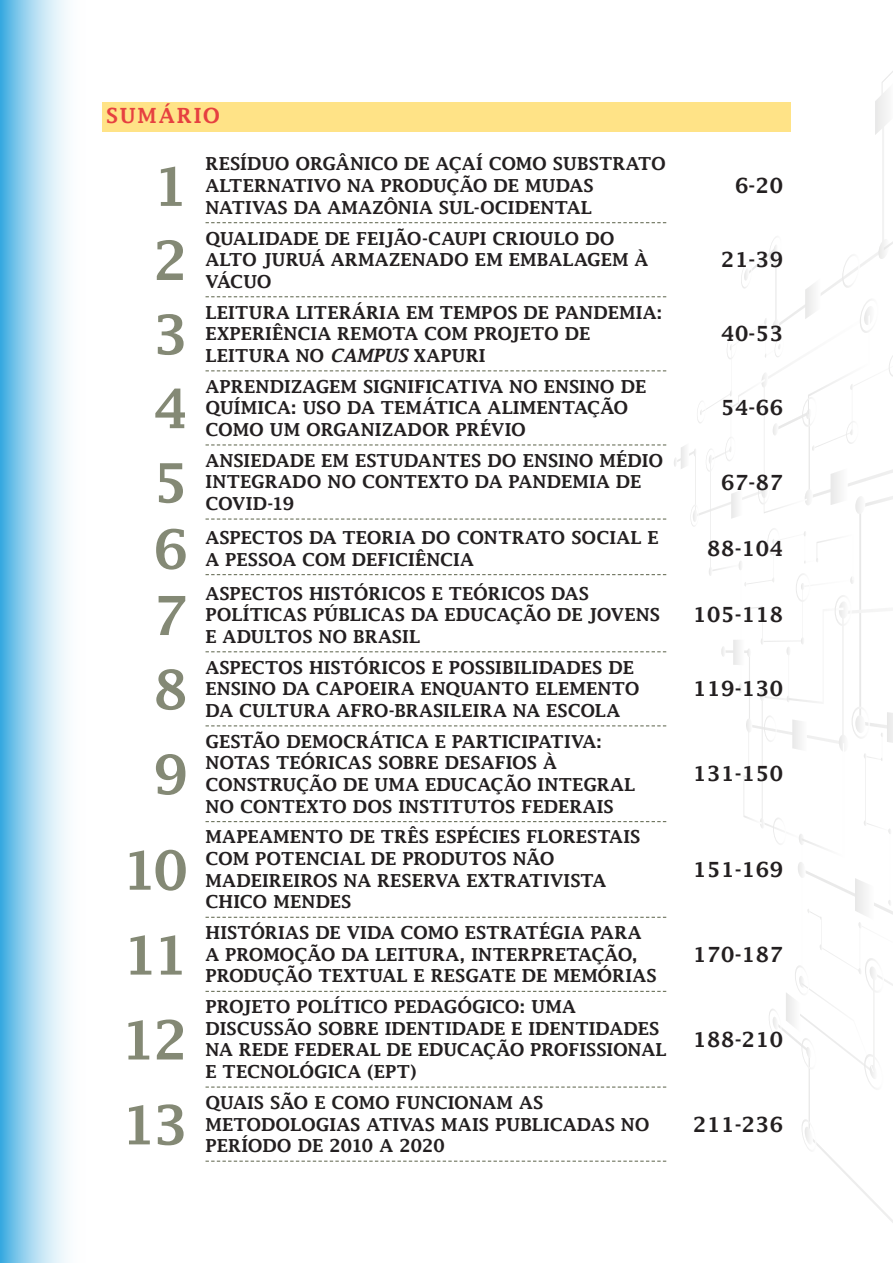
<style>
.page{position:relative;width:893px;height:1263px;background:#fff}
.page>*{position:absolute;margin:0;border:0;box-sizing:border-box;transform-origin:0 0}
.t1{font:600 54px "Lucida Fax";letter-spacing:-.08em;color:#848975}
.t2{font:600 21px "Lucida Fax";color:#231f20}
.t3{font:600 21px "Lucida Fax";letter-spacing:.09em;color:#e64040}
.t4{font:600 18px/21.6px "Lucida Fax";color:#231f20}
.s1{font-style:italic}
</style>
<div class="page">
<svg style="left:674px;top:71px;width:219px;height:1152px"></svg>
<svg style="left:0;top:0;width:67px;height:1263px;background:#a7d8f1"></svg>
<div style="left:102px;top:102px;width:689px;height:29px;background:#ffe387"></div>
<svg style="left:206px;top:222px;width:460px;height:1px"></svg>
<svg style="left:206px;top:296px;width:460px;height:1px"></svg>
<svg style="left:206px;top:370px;width:460px;height:1px"></svg>
<svg style="left:206px;top:444px;width:460px;height:1px"></svg>
<svg style="left:206px;top:518px;width:460px;height:2px"></svg>
<svg style="left:206px;top:574px;width:460px;height:1px"></svg>
<svg style="left:206px;top:651px;width:460px;height:1px"></svg>
<svg style="left:206px;top:725px;width:460px;height:1px"></svg>
<svg style="left:206px;top:821px;width:460px;height:1px"></svg>
<svg style="left:206px;top:917px;width:460px;height:1px"></svg>
<svg style="left:206px;top:991px;width:460px;height:1px"></svg>
<svg style="left:206px;top:1086px;width:460px;height:2px"></svg>
<svg style="left:206px;top:1160px;width:460px;height:2px"></svg>
<p class="t3" style="left:106px;top:103px;width:115px">SUMÁRIO</p>
<h1 class="t1" style="left:153px;top:156px;width:37px">1</h1>
<p class="t4" style="left:206px;top:153px;width:462px">RESÍDUO ORGÂNICO DE AÇAÍ COMO SUBSTRATO<br>ALTERNATIVO NA PRODUÇÃO DE MUDAS<br>NATIVAS DA AMAZÔNIA SUL-OCIDENTAL</p>
<h1 class="t1" style="left:153px;top:230px;width:37px">2</h1>
<p class="t4" style="left:206px;top:227px;width:444px">QUALIDADE DE FEIJÃO-CAUPI CRIOULO DO<br>ALTO JURUÁ ARMAZENADO EM EMBALAGEM À<br>VÁCUO</p>
<h1 class="t1" style="left:153px;top:304px;width:37px">3</h1>
<p class="t4" style="left:206px;top:301px;width:458px">LEITURA LITERÁRIA EM TEMPOS DE PANDEMIA:<br>EXPERIÊNCIA REMOTA COM PROJETO DE<br>LEITURA NO <span class="s1">CAMPUS</span> XAPURI</p>
<h1 class="t1" style="left:153px;top:378px;width:37px">4</h1>
<p class="t4" style="left:206px;top:375px;width:442px">APRENDIZAGEM SIGNIFICATIVA NO ENSINO DE<br>QUÍMICA: USO DA TEMÁTICA ALIMENTAÇÃO<br>COMO UM ORGANIZADOR PRÉVIO</p>
<h1 class="t1" style="left:153px;top:452px;width:37px">5</h1>
<p class="t4" style="left:206px;top:449px;width:459px">ANSIEDADE EM ESTUDANTES DO ENSINO MÉDIO<br>INTEGRADO NO CONTEXTO DA PANDEMIA DE<br>COVID-19</p>
<p class="t2" style="left:735px;top:174px;width:50px">6-20</p>
<p class="t2" style="left:721px;top:248px;width:64px">21-39</p>
<p class="t2" style="left:721px;top:322px;width:64px">40-53</p>
<p class="t2" style="left:721px;top:396px;width:64px">54-66</p>
<p class="t2" style="left:721px;top:470px;width:64px">67-87</p>
<h1 class="t1" style="left:153px;top:518px;width:37px">6</h1>
<p class="t4" style="left:206px;top:527px;width:454px">ASPECTOS DA TEORIA DO CONTRATO SOCIAL E<br>A PESSOA COM DEFICIÊNCIA</p>
<p class="t2" style="left:707px;top:536px;width:78px">88-104</p>
<h1 class="t1" style="left:153px;top:585px;width:37px">7</h1>
<p class="t4" style="left:206px;top:582px;width:456px">ASPECTOS HISTÓRICOS E TEÓRICOS DAS<br>POLÍTICAS PÚBLICAS DA EDUCAÇÃO DE JOVENS<br>E ADULTOS NO BRASIL</p>
<p class="t2" style="left:693px;top:603px;width:92px">105-118</p>
<h1 class="t1" style="left:153px;top:659px;width:37px">8</h1>
<h1 class="t1" style="left:153px;top:744px;width:37px">9</h1>
<h1 class="t1" style="left:122px;top:839px;width:68px">10</h1>
<h1 class="t1" style="left:122px;top:924px;width:68px">11</h1>
<h1 class="t1" style="left:120px;top:1009px;width:70px">12</h1>
<p class="t4" style="left:206px;top:656px;width:436px">ASPECTOS HISTÓRICOS E POSSIBILIDADES DE<br>ENSINO DA CAPOEIRA ENQUANTO ELEMENTO<br>DA CULTURA AFRO-BRASILEIRA NA ESCOLA</p>
<p class="t4" style="left:206px;top:730px;width:431px">GESTÃO DEMOCRÁTICA E PARTICIPATIVA:<br>NOTAS TEÓRICAS SOBRE DESAFIOS À CONSTRUÇÃO DE UMA EDUCAÇÃO INTEGRAL NO CONTEXTO DOS INSTITUTOS FEDERAIS</p>
<p class="t4" style="left:206px;top:826px;width:436px">MAPEAMENTO DE TRÊS ESPÉCIES FLORESTAIS<br>COM POTENCIAL DE PRODUTOS NÃO<br>MADEIREIROS NA RESERVA EXTRATIVISTA<br>CHICO MENDES</p>
<p class="t4" style="left:206px;top:922px;width:453px">HISTÓRIAS DE VIDA COMO ESTRATÉGIA PARA<br>A PROMOÇÃO DA LEITURA, INTERPRETAÇÃO,<br>PRODUÇÃO TEXTUAL E RESGATE DE MEMÓRIAS</p>
<p class="t4" style="left:206px;top:996px;width:462px">PROJETO POLÍTICO PEDAGÓGICO: UMA DISCUSSÃO SOBRE IDENTIDADE E IDENTIDADES NA REDE FEDERAL DE EDUCAÇÃO PROFISSIONAL E TECNOLÓGICA (EPT)</p>
<h1 class="t1" style="left:121px;top:1094px;width:69px">13</h1>
<p class="t4" style="left:206px;top:1091px;width:446px">QUAIS SÃO E COMO FUNCIONAM AS<br>METODOLOGIAS ATIVAS MAIS PUBLICADAS NO<br>PERÍODO DE 2010 A 2020</p>
<p class="t2" style="left:693px;top:677px;width:92px">119-130</p>
<p class="t2" style="left:693px;top:762px;width:92px">131-150</p>
<p class="t2" style="left:693px;top:857px;width:92px">151-169</p>
<p class="t2" style="left:693px;top:942px;width:92px">170-187</p>
<p class="t2" style="left:693px;top:1027px;width:92px">188-210</p>
<p class="t2" style="left:693px;top:1112px;width:92px">211-236</p>
</div>
